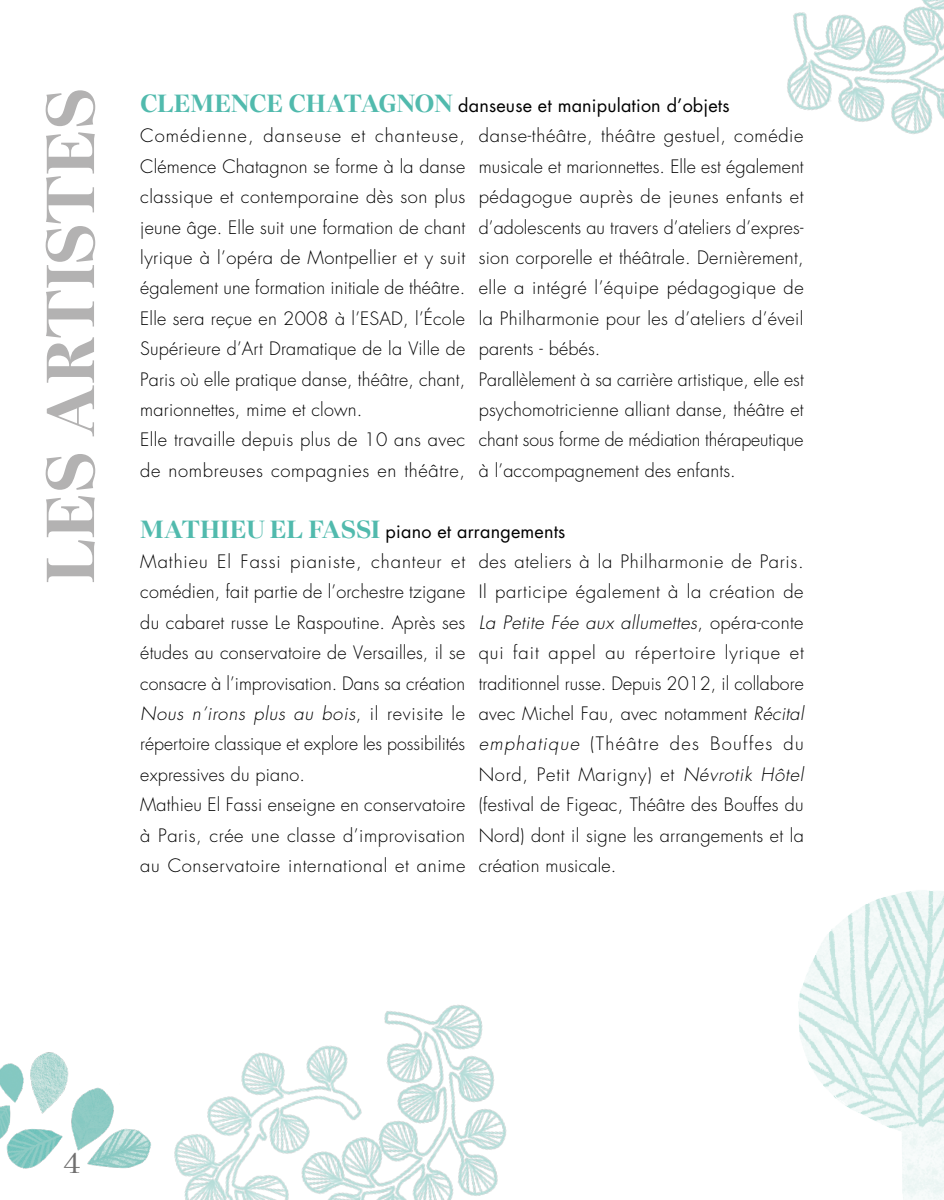
<style>
.page{position:relative;width:944px;height:1200px;background:#fff}
.page>*{position:absolute;margin:0;border:0;box-sizing:border-box;transform-origin:0 0}
.SECTION{font:700 67.5px "Nantes";letter-spacing:.005em;color:#b3b2b2}
.FOLIO{font:29.25px "Nantes";color:#706f6f}
._03_02_BIO{font:300 18px/30.4px "Futura Std";letter-spacing:.015em;color:#000;text-align:justify}
._03_01_NOM{font:18px "Futura Std";letter-spacing:.01em;color:#000}
.s1{font-family:"Nantes";font-weight:700;font-size:24.75px;color:#51baad}
.s2{font-style:inherit}
.s3{font-family:"Futura LTW1 G";font-style:italic}
.s4{font-style:italic}
</style>
<div class="page">
<img style="left:798px;top:890px;width:146px;height:309px">
<img style="left:0;top:1052px;width:123px;height:117px">
<img style="left:123px;top:1005px;width:384px;height:194px">
<img style="left:787px;top:0;width:157px;height:134px">
<p class="SECTION" style="left:20px;top:582px;width:496px;rotate:-90deg">LES ARTISTES</p>
<p class="_03_01_NOM" style="left:140px;top:94px;width:591px"><span class="s1">CLEMENCE CHATAGNON</span> danseuse et manipulation d’objets</p>
<p class="_03_02_BIO" style="left:140px;top:121px;width:327px">Comédienne, danseuse et chanteuse, Clémence Chatagnon se forme à la danse classique et contemporaine dès son plus jeune âge. Elle suit une formation de chant lyrique à l’opéra de Montpellier et y suit également une formation initiale de théâtre.<br>Elle sera reçue en 2008 à l’ESAD, l’École Supérieure d’Art Dramatique de la Ville de Paris où elle pratique danse, théâtre, chant, marionnettes, mime et clown.</p>
<p class="_03_02_BIO" style="left:140px;top:425px;width:326px">Elle travaille depuis plus de 10 ans avec de nombreuses compagnies en théâtre,</p>
<p class="_03_02_BIO" style="left:479px;top:121px;width:327px">danse-théâtre, théâtre gestuel, comédie musicale et marionnettes. Elle est également pédagogue auprès de jeunes enfants et d’adolescents au travers d’ateliers d’expres&shy;sion corporelle et théâtrale. Dernièrement, elle a intégré l’équipe pédagogique de la Philharmonie pour les d’ateliers d’éveil parents - bébés.</p>
<p class="_03_02_BIO" style="left:479px;top:364px;width:326px">Parallèlement à sa carrière artistique, elle est psychomotricienne alliant danse, théâtre et chant sous forme de médiation thérapeutique à l’accompagnement des enfants.</p>
<p class="_03_01_NOM" style="left:140px;top:519px;width:426px"><span class="s1">MATHIEU EL FASSI</span> piano et arrangements</p>
<p class="_03_02_BIO" style="left:140px;top:546px;width:327px">Mathieu El Fassi pianiste, chanteur et comédien, fait partie de l’orchestre tzigane du cabaret russe Le Raspoutine. Après ses études au conservatoire de <span class="s2">V</span>ersailles, il se consacre à l’improvisation. Dans sa création <span class="s3">Nous n’irons plus au bois</span>, il revisite le répertoire classique et explore les possibilités expressives du piano.</p>
<p class="_03_02_BIO" style="left:140px;top:789px;width:327px">Mathieu El Fassi enseigne en conservatoire à Paris, crée une classe d’improvisation au Conservatoire international et anime</p>
<p class="_03_02_BIO" style="left:479px;top:546px;width:327px">des ateliers à la Philharmonie de Paris.<br>Il participe également à la création de <span class="s4">La Petite Fée aux allumettes</span>, opéra-conte qui fait appel au répertoire lyrique et traditionnel russe. Depuis 2012, il collabore avec Michel Fau, avec notamment <span class="s4">Récital emphatique</span> (Théâtre des Bouffes du Nord, Petit Marigny) et <span class="s4">Névrotik Hôtel </span>(festival de Figeac, Théâtre des Bouffes du Nord) dont il signe les arrangements et la création musicale.</p>
<p class="FOLIO" style="left:64px;top:1141px;width:18px">4</p>
</div>
